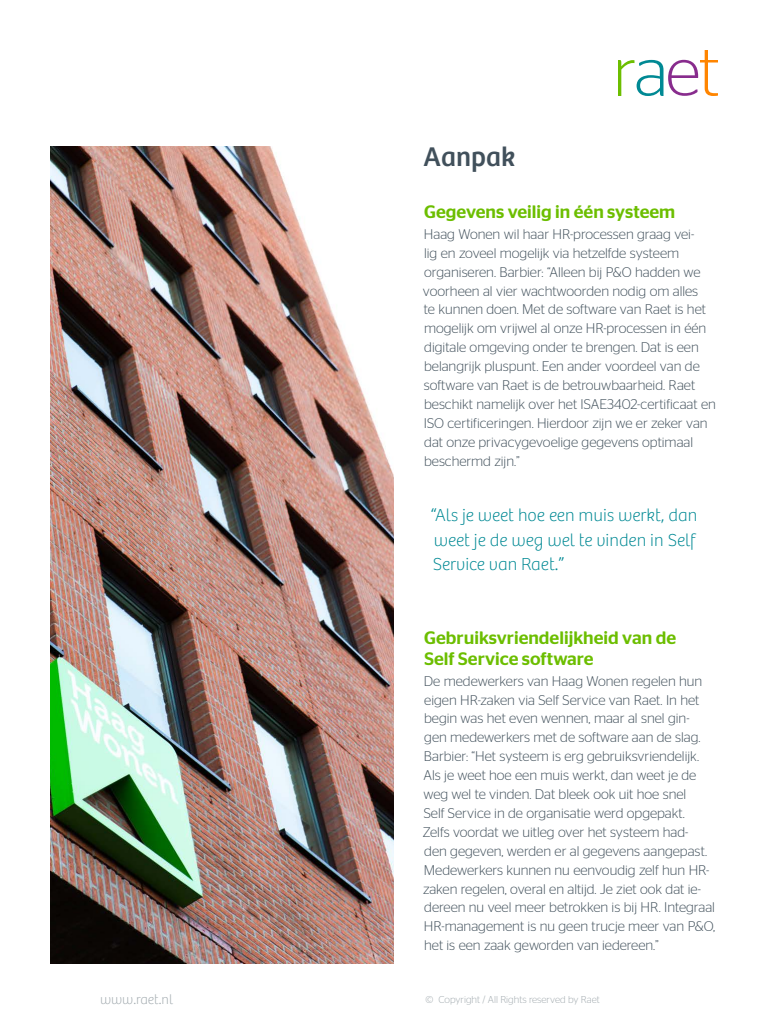
<style>
.page{position:relative;width:768px;height:1024px;background:#fff}
.page>*{position:absolute;margin:0;border:0;box-sizing:border-box;transform-origin:0 0}
.t1{font:28px "Bree";color:#41505b}
.t2{font:500 18px/20.7px "Stag Sans";color:#6cbe00}
.t3{font:100 18px/24.3px "Bree";color:#008994;text-align:justify}
.t4{font:300 14px/18.9px "Stag Sans";color:#41505b}
.t5{font:100 14px "Bree";color:#a2aaaf}
.t6{font:300 10px "Stag Sans";color:#a2aaaf}
</style>
<div class="page">
<img style="left:50px;top:146px;width:344px;height:818px">
<svg style="left:618px;top:50px;width:100px;height:46px"></svg>
<h1 class="t1" style="left:424px;top:140px;width:93px">Aanpak</h1>
<p class="t2" style="left:424px;top:201px;width:253px">Gegevens veilig in één systeem</p>
<p class="t4" style="left:423px;top:224px;width:294px">Haag Wonen wil haar HR-processen graag vei-<br>lig en zoveel mogelijk via hetzelfde systeem organiseren. Barbier: “Alleen bij P&amp;O hadden we voorheen al vier wachtwoorden nodig om alles<br>te kunnen doen. Met de software van Raet is het mogelijk om vrijwel al onze HR-processen in één digitale omgeving onder te brengen. Dat is een belangrijk pluspunt. Een ander voordeel van de software van Raet is de betrouwbaarheid. Raet beschikt namelijk over het ISAE3402-certificaat en ISO certificeringen. Hierdoor zijn we er zeker van dat onze privacygevoelige gegevens optimaal beschermd zijn.”</p>
<p class="t3" style="left:431px;top:504px;width:268px">“Als je weet hoe een muis werkt, dan weet je de weg wel te vinden in Self Service van Raet.”</p>
<p class="t2" style="left:424px;top:627px;width:254px">Gebruiksvriendelijkheid van de<br>Self Service software</p>
<p class="t4" style="left:423px;top:671px;width:294px">De medewerkers van Haag Wonen regelen hun eigen HR-zaken via Self Service van Raet. In het begin was het even wennen, maar al snel gin-<br>gen medewerkers met de software aan de slag.<br>Barbier: “Het systeem is erg gebruiksvriendelijk.<br>Als je weet hoe een muis werkt, dan weet je de weg wel te vinden. Dat bleek ook uit hoe snel<br>Self Service in de organisatie werd opgepakt.<br>Zelfs voordat we uitleg over het systeem had-<br>den gegeven, werden er al gegevens aangepast.<br>Medewerkers kunnen nu eenvoudig zelf hun HR&shy;zaken regelen, overal en altijd. Je ziet ook dat ie&shy;dereen nu veel meer betrokken is bij HR. Integraal HR-management is nu geen trucje meer van P&amp;O, het is een zaak geworden van iedereen.”</p>
<p class="t5" style="left:100px;top:992px;width:75px">www.raet.nl</p>
<p class="t6" style="left:426px;top:994px;width:176px">© Copyright / All Rights reserved by Raet</p>
</div>
